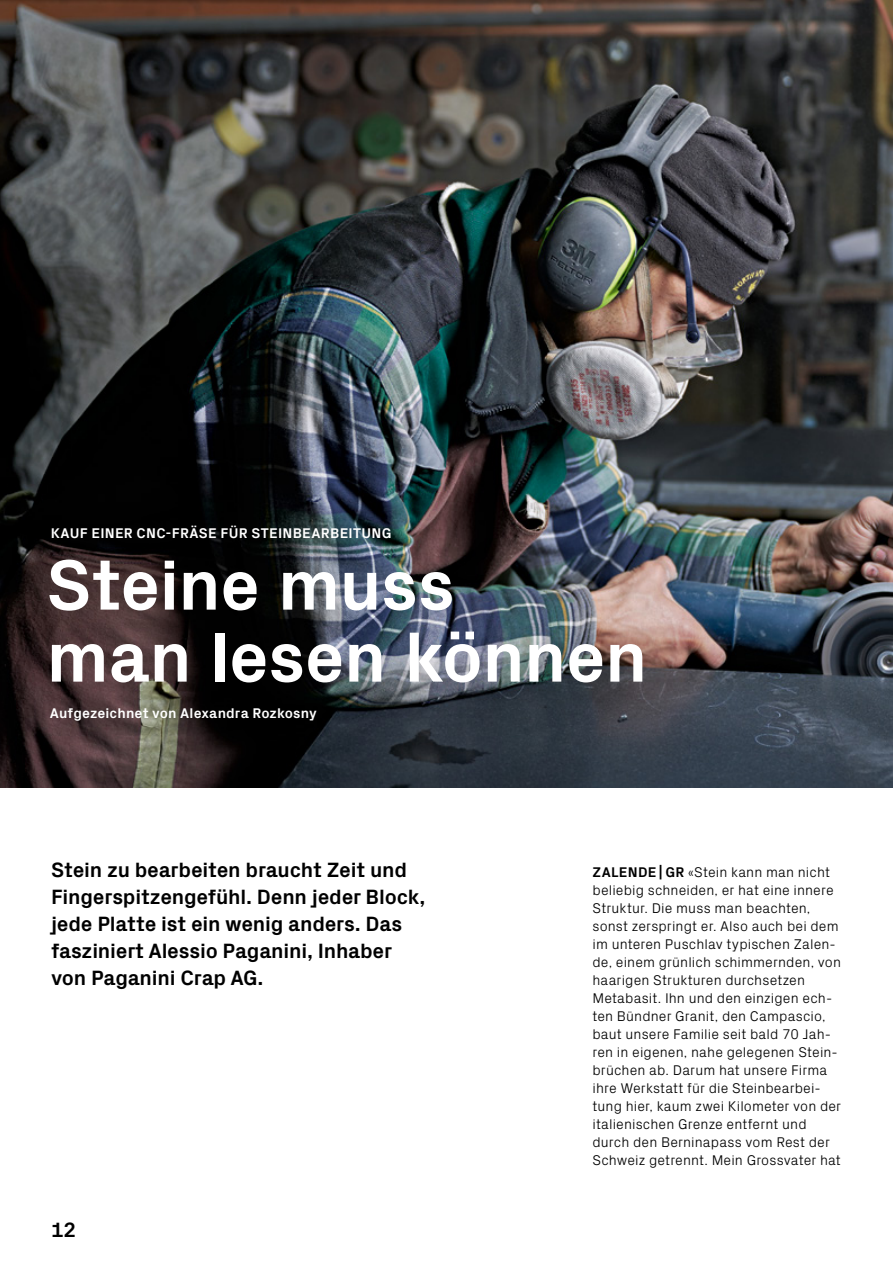
<style>
.page{position:relative;width:893px;height:1263px;background:#fff}
.page>*{position:absolute;margin:0;border:0;box-sizing:border-box;transform-origin:0 0}
.t1{font:700 72px/72px "Px Grotesk";letter-spacing:-.01em;color:#fff}
.t2{font:700 21px/27px "Px Grotesk";letter-spacing:-.01em;color:#000}
.t3{font:300 14.25px/18px "Px Grotesk";letter-spacing:.01em;color:#000}
.t4{font:700 14.25px "Px Grotesk";letter-spacing:.015em;color:#fff}
.s1{font-weight:700}
</style>
<div class="page">
<img style="left:0;top:0;width:893px;height:787px">
<p class="t4" style="left:51px;top:522px;width:342px">KAUF EINER CNC-FRÄSE FÜR STEINBEARBEITUNG</p>
<h1 class="t1" style="left:46px;top:545px;width:603px">Steine muss<br>man lesen können</h1>
<p class="t4" style="left:50px;top:702px;width:268px">Aufgezeichnet von Alexandra Rozkosny</p>
<h2 class="t2" style="left:51px;top:855px;width:376px">Stein zu bearbeiten braucht Zeit und Fingerspitzengefühl. Denn jeder Block, jede Platte ist ein wenig anders. Das fasziniert Alessio Paganini, Inhaber von Paganini Crap AG.</h2>
<p class="t3" style="left:592px;top:862px;width:250px"><span class="s1">ZALENDE | GR</span> «Stein kann man nicht beliebig schneiden, er hat eine innere Struktur. Die muss man beachten, sonst zerspringt er. Also auch bei dem im unteren Puschlav typischen Zalen&shy;de, einem grünlich schimmernden, von haarigen Strukturen durchsetzen Metabasit. Ihn und den einzigen ech&shy;ten Bündner Granit, den Campascio, baut unsere Familie seit bald 70 Jah&shy;ren in eigenen, nahe gelegenen Stein&shy;brüchen ab. Darum hat unsere Firma ihre Werkstatt für die Steinbearbei&shy;tung hier, kaum zwei Kilometer von der italienischen Grenze entfernt und durch den Berninapass vom Rest der Schweiz getrennt. Mein Grossvater hat</p>
<h2 class="t2" style="left:51px;top:1215px;width:27px">12</h2>
</div>
